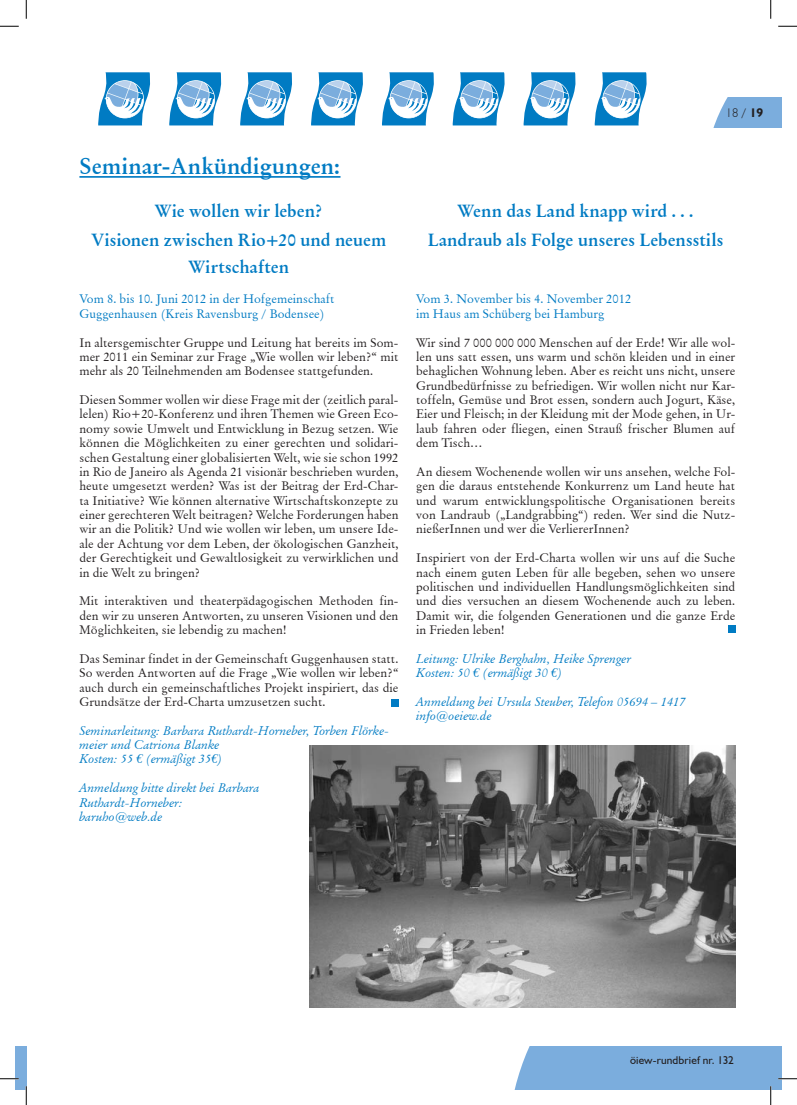
<style>
.page{position:relative;width:797px;height:1105px;background:#fff}
.page>*{position:absolute;margin:0;border:0;box-sizing:border-box;transform-origin:0 0}
.t1{font:700 22.5px "Original Garamond BT";color:#007bc3}
.t2{font:700 17.5px/28.1px "Original Garamond BT";color:#007bc3;text-align:center}
.t3{font:12.5px/14.4px "Original Garamond BT";color:#231f20;text-align:justify}
.t4{font:italic 12.5px/14.4px "Original Garamond BT";color:#007bc3}
.t5{font:12.5px/14.4px "Original Garamond BT";color:#007bc3}
.t6{font:300 12.5px "Humanist 521 BT";color:#231f20}
.t7{font:11.25px "Humanist 521 BT";letter-spacing:.01em;color:#231f20}
.s1{font-family:"Original Garamond BT";font-weight:400}
.s2{font-weight:700}
</style>
<div class="page">
<svg style="left:713px;top:98px;width:68px;height:30px;background:#88b5e0"></svg>
<hr style="left:79px;top:176px;width:261px;height:2px;background:#007bc3">
<div style="left:391px;top:699px;width:7px;height:8px;background:#007bc3"></div>
<svg style="left:452px;top:72px;width:53px;height:53px"></svg>
<svg style="left:311px;top:72px;width:52px;height:53px"></svg>
<svg style="left:240px;top:72px;width:52px;height:53px"></svg>
<svg style="left:169px;top:72px;width:53px;height:53px"></svg>
<svg style="left:98px;top:72px;width:53px;height:53px"></svg>
<svg style="left:594px;top:72px;width:53px;height:53px"></svg>
<svg style="left:523px;top:72px;width:53px;height:53px"></svg>
<svg style="left:382px;top:72px;width:52px;height:53px"></svg>
<div style="left:728px;top:625px;width:7px;height:7px;background:#007bc3"></div>
<img style="left:310px;top:746px;width:425px;height:262px">
<svg style="left:0;top:25px;width:19px;height:2px"></svg>
<svg style="left:778px;top:25px;width:19px;height:2px"></svg>
<svg style="left:25px;top:0;width:2px;height:19px"></svg>
<svg style="left:0;top:1047px;width:27px;height:58px"></svg>
<svg style="left:770px;top:0;width:1px;height:19px"></svg>
<svg style="left:514px;top:1047px;width:283px;height:58px"></svg>
<h1 class="t1" style="left:79px;top:152px;width:262px">Seminar-Ankündigungen:</h1>
<h2 class="t2" style="left:92px;top:197px;width:296px">Wie wollen wir leben?<br>Visionen zwischen Rio+20 und neuem<br>Wirtschaften</h2>
<p class="t5" style="left:79px;top:292px;width:257px">Vom 8. bis 10. Juni 2012 in der Hofgemeinschaft<br>Guggenhausen (Kreis Ravensburg / Bodensee)</p>
<p class="t3" style="left:79px;top:335px;width:320px">In altersgemischter Gruppe und Leitung hat bereits im Som&shy;mer 2011 ein Seminar zur Frage „Wie wollen wir leben?“ mit mehr als 20 Teilnehmenden am Bodensee stattgefunden.</p>
<p class="t3" style="left:79px;top:392px;width:320px">Diesen Sommer wollen wir diese Frage mit der (zeitlich paral&shy;lelen) Rio+20-Konferenz und ihren Themen wie Green Eco&shy;nomy sowie Umwelt und Entwicklung in Bezug setzen. Wie können die Möglichkeiten zu einer gerechten und solidari&shy;schen Gestaltung einer globalisierten Welt, wie sie schon 1992 in Rio de Janeiro als Agenda 21 visionär beschrieben wurden, heute umgesetzt werden? Was ist der Beitrag der Erd-Char&shy;ta Initiative? Wie können alternative Wirtschaftskonzepte zu einer gerechteren Welt beitragen? Welche Forderungen haben wir an die Politik? Und wie wollen wir leben, um unsere Ide&shy;ale der Achtung vor dem Leben, der ökologischen Ganzheit, der Gerechtigkeit und Gewaltlosigkeit zu verwirklichen und in die Welt zu bringen?</p>
<p class="t3" style="left:79px;top:594px;width:320px">Mit interaktiven und theaterpädagogischen Methoden fin&shy;den wir zu unseren Antworten, zu unseren Visionen und den Möglichkeiten, sie lebendig zu machen!</p>
<p class="t3" style="left:79px;top:651px;width:320px">Das Seminar findet in der Gemeinschaft Guggenhausen statt.<br>So werden Antworten auf die Frage „Wie wollen wir leben?“ auch durch ein gemeinschaftliches Projekt inspiriert, das die Grundsätze der Erd-Charta umzusetzen sucht.</p>
<p class="t4" style="left:79px;top:723px;width:311px">Seminarleitung: Barbara Ruthardt-Horneber, Torben Flörke&shy;meier und Catriona Blanke<br>Kosten: 55 € (ermäßigt 35€)</p>
<p class="t4" style="left:79px;top:781px;width:182px">Anmeldung bitte direkt bei Barbara<br>Ruthardt-Horneber: baruho@web.de</p>
<p class="t6" style="left:725px;top:105px;width:39px">18 <span class="s1">/</span> <span class="s2">19</span></p>
<h2 class="t2" style="left:428px;top:197px;width:297px;line-height:28.8px">Wenn das Land knapp wird . . .<br>Landraub als Folge unseres Lebensstils</h2>
<p class="t5" style="left:416px;top:292px;width:217px">Vom 3. November bis 4. November 2012 im Haus am Schüberg bei Hamburg</p>
<p class="t3" style="left:416px;top:335px;width:320px">Wir sind 7 000 000 000 Menschen auf der Erde! Wir alle wol&shy;len uns satt essen, uns warm und schön kleiden und in einer behaglichen Wohnung leben. Aber es reicht uns nicht, unsere Grundbedürfnisse zu befriedigen. Wir wollen nicht nur Kar&shy;toffeln, Gemüse und Brot essen, sondern auch Jogurt, Käse, Eier und Fleisch; in der Kleidung mit der Mode gehen, in Ur&shy;laub fahren oder fliegen, einen Strauß frischer Blumen auf dem Tisch…</p>
<p class="t3" style="left:416px;top:464px;width:320px">An diesem Wochenende wollen wir uns ansehen, welche Fol&shy;gen die daraus entstehende Konkurrenz um Land heute hat und warum entwicklungspolitische Organisationen bereits von Landraub („Landgrabbing“) reden. Wer sind die Nutz&shy;nießerInnen und wer die VerliererInnen?</p>
<p class="t3" style="left:416px;top:551px;width:320px">Inspiriert von der Erd-Charta wollen wir uns auf die Suche nach einem guten Leben für alle begeben, sehen wo unsere politischen und individuellen Handlungsmöglichkeiten sind und dies versuchen an diesem Wochenende auch zu leben.<br>Damit wir, die folgenden Generationen und die ganze Erde in Frieden leben!</p>
<p class="t4" style="left:416px;top:651px;width:216px">Leitung: Ulrike Berghahn, Heike Sprenger<br>Kosten: 50 € (ermäßigt 30 €)</p>
<p class="t4" style="left:416px;top:694px;width:271px">Anmeldung bei Ursula Steuber, Telefon 05694 – 1417 info@oeiew.de</p>
<p class="t7" style="left:630px;top:1053px;width:105px">öiew-rundbrief nr. 132</p>
</div>
